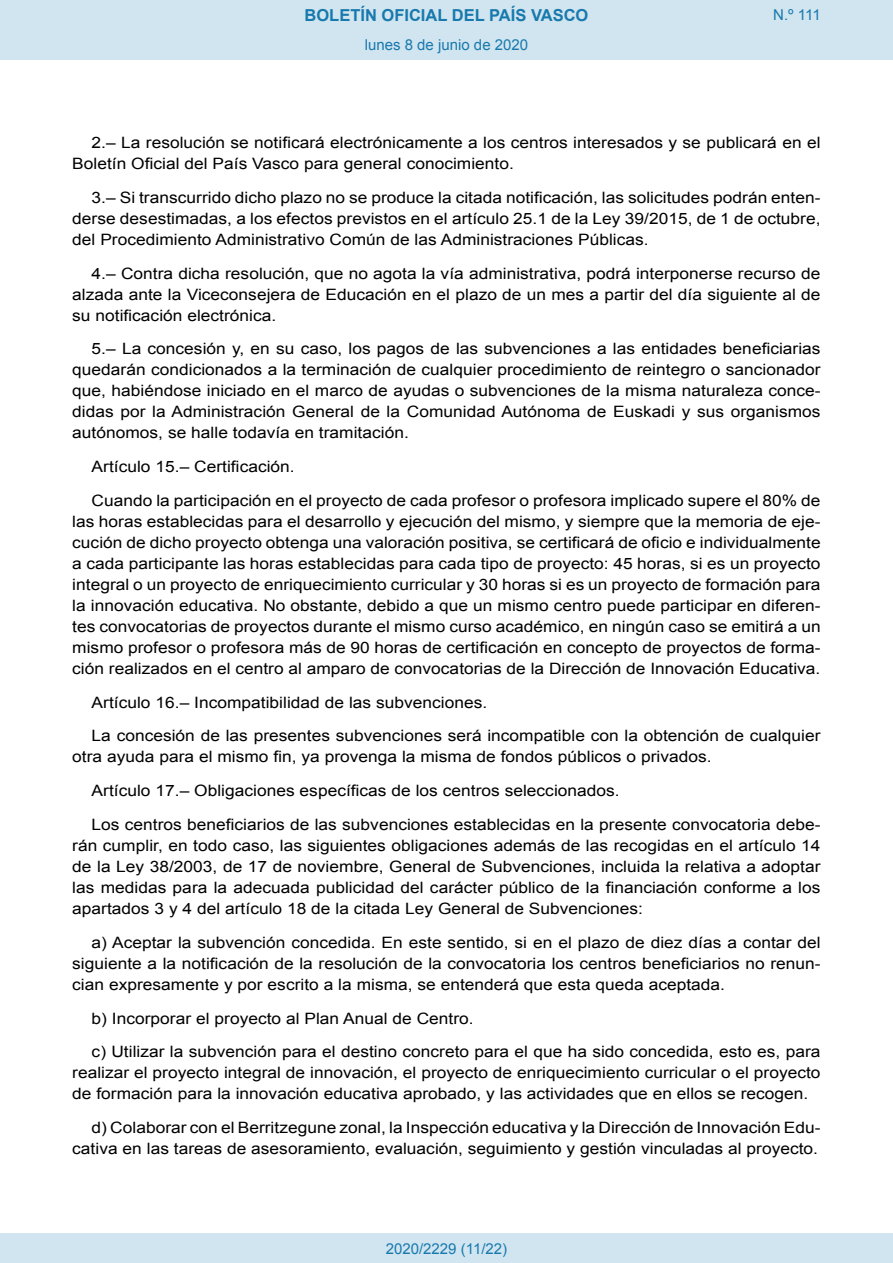
<style>
.page{position:relative;width:893px;height:1263px;background:#fff}
.page>*{position:absolute;margin:0;border:0;box-sizing:border-box;transform-origin:0 0}
.t1{font:700 16.5px "Arial";color:#1879ad}
.BOPVDetalle{font:15.6px/21px "Arial";color:#000;text-align:justify;scale:1.11 1}
.Paginacion_Centro{font:15px "Arial";color:#1879ad}
</style>
<div class="page">
<div style="left:0;top:0;width:893px;height:60px;background:#d0e5f0"></div>
<div style="left:0;top:1233px;width:893px;height:30px;background:#d0e5f0"></div>
<p class="t1" style="left:305px;top:4px;width:285px">BOLETÍN OFICIAL DEL PAÍS VASCO</p>
<p class="Paginacion_Centro" style="left:365px;top:35px;width:165px">lunes 8 de junio de 2020</p>
<p class="Paginacion_Centro" style="left:773px;top:5px;width:49px">N.º 111</p>
<p class="BOPVDetalle" style="left:72px;top:132px;width:676px;text-indent:19px">2.– La resolución se notificará electrónicamente a los centros interesados y se publicará en el<br>Boletín Oficial del País Vasco para general conocimiento.</p>
<p class="BOPVDetalle" style="left:72px;top:187px;width:676px;text-indent:19px">3.– Si transcurrido dicho plazo no se produce la citada notificación, las solicitudes podrán enten&shy;derse desestimadas, a los efectos previstos en el artículo 25.1 de la Ley 39/2015, de 1 de octubre, del Procedimiento Administrativo Común de las Administraciones Públicas.</p>
<p class="BOPVDetalle" style="left:72px;top:263px;width:675px;text-indent:19px">4.– Contra dicha resolución, que no agota la vía administrativa, podrá interponerse recurso de alzada ante la Viceconsejera de Educación en el plazo de un mes a partir del día siguiente al de su notificación electrónica.</p>
<p class="BOPVDetalle" style="left:72px;top:339px;width:676px;text-indent:19px">5.– La concesión y, en su caso, los pagos de las subvenciones a las entidades beneficiarias quedarán condicionados a la terminación de cualquier procedimiento de reintegro o sancionador que, habiéndose iniciado en el marco de ayudas o subvenciones de la misma naturaleza conce&shy;didas por la Administración General de la Comunidad Autónoma de Euskadi y sus organismos autónomos, se halle todavía en tramitación.</p>
<p class="BOPVDetalle" style="left:92px;top:456px;width:184px">Artículo 15.– Certificación.</p>
<p class="BOPVDetalle" style="left:72px;top:490px;width:676px;text-indent:19px">Cuando la participación en el proyecto de cada profesor o profesora implicado supere el 80% de las horas establecidas para el desarrollo y ejecución del mismo, y siempre que la memoria de eje&shy;cución de dicho proyecto obtenga una valoración positiva, se certificará de oficio e individualmente a cada participante las horas establecidas para cada tipo de proyecto: 45 horas, si es un proyecto integral o un proyecto de enriquecimiento curricular y 30 horas si es un proyecto de formación para la innovación educativa. No obstante, debido a que un mismo centro puede participar en diferen&shy;tes convocatorias de proyectos durante el mismo curso académico, en ningún caso se emitirá a un mismo profesor o profesora más de 90 horas de certificación en concepto de proyectos de forma&shy;ción realizados en el centro al amparo de convocatorias de la Dirección de Innovación Educativa.</p>
<p class="BOPVDetalle" style="left:92px;top:692px;width:358px">Artículo 16.– Incompatibilidad de las subvenciones.</p>
<p class="BOPVDetalle" style="left:72px;top:726px;width:675px;text-indent:19px">La concesión de las presentes subvenciones será incompatible con la obtención de cualquier otra ayuda para el mismo fin, ya provenga la misma de fondos públicos o privados.</p>
<p class="BOPVDetalle" style="left:92px;top:780px;width:477px">Artículo 17.– Obligaciones específicas de los centros seleccionados.</p>
<p class="BOPVDetalle" style="left:72px;top:814px;width:676px;text-indent:19px">Los centros beneficiarios de las subvenciones establecidas en la presente convocatoria debe&shy;rán cumplir, en todo caso, las siguientes obligaciones además de las recogidas en el artículo 14 de la Ley 38/2003, de 17 de noviembre, General de Subvenciones, incluida la relativa a adoptar las medidas para la adecuada publicidad del carácter público de la financiación conforme a los apartados 3 y 4 del artículo 18 de la citada Ley General de Subvenciones:</p>
<p class="BOPVDetalle" style="left:72px;top:932px;width:676px;text-indent:19px">a) Aceptar la subvención concedida. En este sentido, si en el plazo de diez días a contar del siguiente a la notificación de la resolución de la convocatoria los centros beneficiarios no renun&shy;cian expresamente y por escrito a la misma, se entenderá que esta queda aceptada.</p>
<p class="BOPVDetalle" style="left:92px;top:1008px;width:346px">b) Incorporar el proyecto al Plan Anual de Centro.</p>
<p class="BOPVDetalle" style="left:72px;top:1041px;width:676px;text-indent:19px">c) Utilizar la subvención para el destino concreto para el que ha sido concedida, esto es, para realizar el proyecto integral de innovación, el proyecto de enriquecimiento curricular o el proyecto de formación para la innovación educativa aprobado, y las actividades que en ellos se recogen.</p>
<p class="BOPVDetalle" style="left:72px;top:1117px;width:676px;text-align:right">d) Colaborar con el Berritzegune zonal, la Inspección educativa y la Dirección de Innovación Edu&shy;cativa en las tareas de asesoramiento, evaluación, seguimiento y gestión vinculadas al proyecto.</p>
<p class="Paginacion_Centro" style="left:386px;top:1238px;width:123px">2020/2229 (11/22)</p>
</div>
